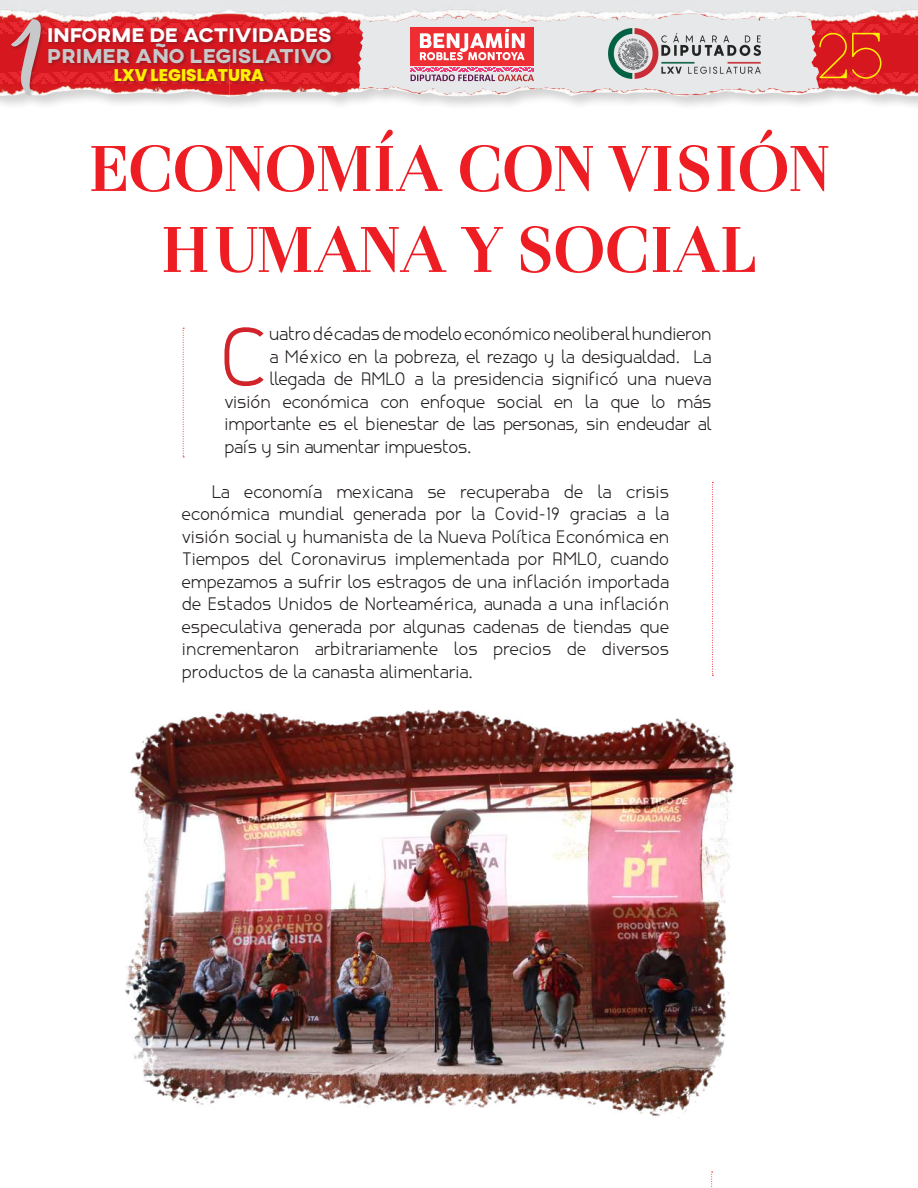
<style>
.page{position:relative;width:918px;height:1188px;background:#fff}
.page>*{position:absolute;margin:0;border:0;box-sizing:border-box;transform-origin:0 0}
.t1{font:82.35px "canela";color:#d1232a}
.t2{font:700 67.5px/81px "Otama W00";letter-spacing:-.015em;color:#ee1d23;text-align:center}
.t3{font:66.45px "Amarillo";color:#c7c8ca}
.t4{font:56.7px "AC Big Serif One";color:#fff101}
.t5{font:800 20.55px "AXIS";color:#c7c8ca}
.t6{font:800 20.25px "AXIS";color:#fff}
.t7{font:18px/22.5px "canela";color:#231f20;text-align:justify}
.t8{font:800 16.95px "Poppins";color:#fff101}
</style>
<div class="page">
<div style="left:0;top:0;width:918px;height:111px;background:#231f20;opacity:.2"></div>
<div style="left:0;top:0;width:918px;height:13px;background:#e6e7e9"></div>
<div style="left:10px;top:18px;width:35px;height:79px;background:#dad9d9"></div>
<svg style="left:0;top:13px;width:918px;height:82px;background:#db757a"></svg>
<div style="left:603px;top:26px;width:163px;height:56px;background:#e7e8e9"></div>
<img style="left:608px;top:29px;width:152px;height:49px">
<svg style="left:183px;top:328px;width:1px;height:129px"></svg>
<svg style="left:711px;top:1172px;width:2px;height:15px"></svg>
<svg style="left:712px;top:482px;width:1px;height:194px"></svg>
<img style="left:125px;top:709px;width:609px;height:408px">
<h3 class="t3" style="left:8px;top:31px;width:34px">1</h3>
<p class="t6" style="left:47px;top:22px;width:286px">INFORME DE ACTIVIDADES</p>
<p class="t5" style="left:47px;top:42px;width:286px">PRIMER AÑO LEGISLATIVO</p>
<p class="t8" style="left:114px;top:65px;width:152px">LXV LEGISLATURA</p>
<h3 class="t4" style="left:817px;top:25px;width:69px">25</h3>
<h2 class="t2" style="left:88px;top:128px;width:743px">ECONOMÍA CON VISIÓN<br>HUMANA Y SOCIAL</h2>
<h1 class="t1" style="left:219px;top:307px;width:52px">C</h1>
<p class="t7" style="left:269px;top:323px;width:443px">uatro décadas de modelo económico neoliberal hundieron</p>
<p class="t7" style="left:269px;top:346px;width:444px">a México en la pobreza, el rezago y la desigualdad. La</p>
<p class="t7" style="left:269px;top:368px;width:444px">llegada de AMLO a la presidencia significó una nueva</p>
<p class="t7" style="left:225px;top:391px;width:488px">visión económica con enfoque social en la que lo más</p>
<p class="t7" style="left:225px;top:413px;width:488px">importante es el bienestar de las personas, sin endeudar al</p>
<p class="t7" style="left:225px;top:436px;width:249px">país y sin aumentar impuestos.</p>
<p class="t7" style="left:182px;top:481px;width:488px;text-indent:30px">La economía mexicana se recuperaba de la crisis económica mundial generada por la Covid-19 gracias a la visión social y humanista de la Nueva Política Económica en Tiempos del Coronavirus implementada por AMLO, cuando empezamos a sufrir los estragos de una inflación importada de Estados Unidos de Norteamérica, aunada a una inflación especulativa generada por algunas cadenas de tiendas que incrementaron arbitrariamente los precios de diversos productos de la canasta alimentaria.</p>
</div>
